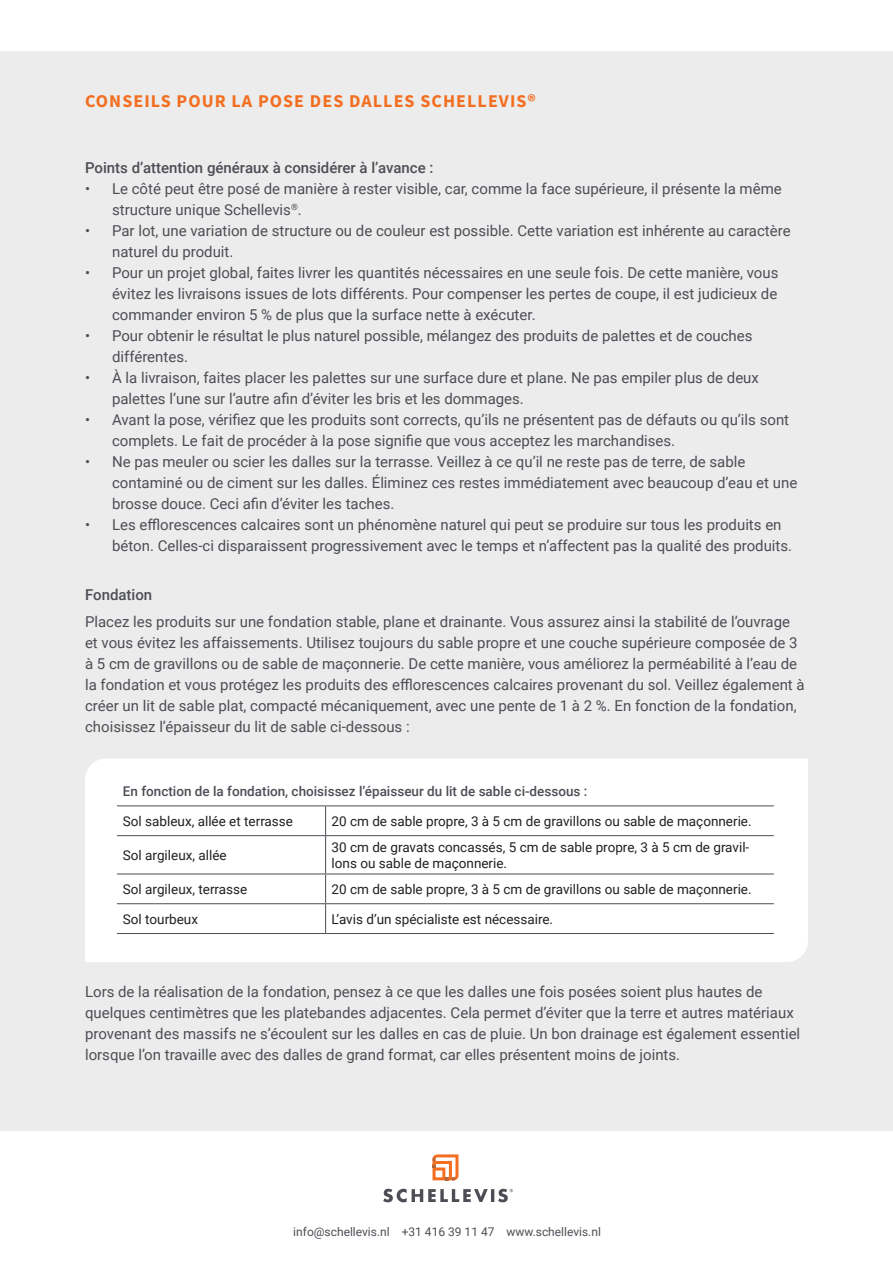
<style>
.page{position:relative;width:893px;height:1263px;background:#fff}
.page>*{position:absolute;margin:0;border:0;box-sizing:border-box;transform-origin:0 0}
.t1{font:700 18px "Source Sans Pro";letter-spacing:.06em;color:#f36e21}
.t2{font:15px/21px "Roboto";color:#4d4e55}
.t3{font:500 15px "Roboto";color:#4d4e55}
.t4{font:13.5px/16.2px "Roboto";color:#231f20}
.t5{font:500 13.5px "Roboto";color:#4d4e55}
.t6{font:12px "Roboto";color:#4d4e55}
</style>
<div class="page">
<div style="left:0;top:51px;width:893px;height:1079px;background:#ebeceb"></div>
<svg style="left:383px;top:1189px;width:130px;height:13px"></svg>
<svg style="left:432px;top:1154px;width:26px;height:27px"></svg>
<div style="left:85px;top:758px;width:723px;height:204px;background:#fff"></div>
<svg style="left:325px;top:806px;width:1px;height:29px"></svg>
<hr style="left:325px;top:836px;width:1px;height:37px;background:#4d4e55">
<svg style="left:325px;top:874px;width:1px;height:59px"></svg>
<hr style="left:117px;top:933px;width:209px;height:1px;background:#4d4e55">
<hr style="left:326px;top:933px;width:448px;height:1px;background:#4d4e55">
<hr style="left:117px;top:835px;width:209px;height:1px;background:#4d4e55">
<hr style="left:326px;top:835px;width:448px;height:1px;background:#4d4e55">
<hr style="left:117px;top:873px;width:209px;height:1px;background:#4d4e55">
<hr style="left:326px;top:873px;width:448px;height:1px;background:#4d4e55">
<hr style="left:117px;top:903px;width:209px;height:1px;background:#4d4e55">
<hr style="left:326px;top:903px;width:448px;height:1px;background:#4d4e55">
<hr style="left:117px;top:805px;width:209px;height:1px;background:#4d4e55">
<hr style="left:326px;top:805px;width:448px;height:1px;background:#4d4e55">
<p class="t1" style="left:85px;top:89px;width:452px">CONSEILS POUR LA POSE DES DALLES SCHELLEVIS®</p>
<p class="t3" style="left:85px;top:157px;width:350px">Points d’attention généraux à considérer à l’avance :</p>
<p class="t2" style="left:112px;top:177px;width:671px;text-indent:-27px">• Le côté peut être posé de manière à rester visible, car, comme la face supérieure, il présente la même structure unique Schellevis<sup>®</sup>.</p>
<p class="t2" style="left:112px;top:219px;width:680px;text-indent:-27px">• Par lot, une variation de structure ou de couleur est possible. Cette variation est inhérente au caractère naturel du produit.</p>
<p class="t2" style="left:112px;top:261px;width:668px;text-align:justify;text-indent:-27px">• Pour un projet global, faites livrer les quantités nécessaires en une seule fois. De cette manière, vous évitez les livraisons issues de lots différents. Pour compenser les pertes de coupe, il est judicieux de commander environ 5 % de plus que la surface nette à exécuter.</p>
<p class="t2" style="left:112px;top:324px;width:642px;text-indent:-27px">• Pour obtenir le résultat le plus naturel possible, mélangez des produits de palettes et de couches différentes.</p>
<p class="t2" style="left:112px;top:366px;width:648px;text-indent:-27px">• À la livraison, faites placer les palettes sur une surface dure et plane. Ne pas empiler plus de deux palettes l’une sur l’autre afin d’éviter les bris et les dommages.</p>
<p class="t2" style="left:112px;top:408px;width:679px;text-indent:-27px">• Avant la pose, vérifiez que les produits sont corrects, qu’ils ne présentent pas de défauts ou qu’ils sont complets. Le fait de procéder à la pose signifie que vous acceptez les marchandises.</p>
<p class="t2" style="left:112px;top:450px;width:687px;text-indent:-27px">• Ne pas meuler ou scier les dalles sur la terrasse. Veillez à ce qu’il ne reste pas de terre, de sable contaminé ou de ciment sur les dalles. Éliminez ces restes immédiatement avec beaucoup d’eau et une brosse douce. Ceci afin d’éviter les taches.</p>
<p class="t2" style="left:112px;top:513px;width:682px;text-indent:-27px">• Les efflorescences calcaires sont un phénomène naturel qui peut se produire sur tous les produits en béton. Celles-ci disparaissent progressivement avec le temps et n’affectent pas la qualité des produits.</p>
<p class="t3" style="left:85px;top:584px;width:69px">Fondation</p>
<p class="t2" style="left:85px;top:611px;width:721px">Placez les produits sur une fondation stable, plane et drainante. Vous assurez ainsi la stabilité de l’ouvrage et vous évitez les affaissements. Utilisez toujours du sable propre et une couche supérieure composée de 3 à 5 cm de gravillons ou de sable de maçonnerie. De cette manière, vous améliorez la perméabilité à l’eau de la fondation et vous protégez les produits des efflorescences calcaires provenant du sol. Veillez également à créer un lit de sable plat, compacté mécaniquement, avec une pente de 1 à 2 %. En fonction de la fondation, choisissez l’épaisseur du lit de sable ci-dessous :</p>
<p class="t5" style="left:123px;top:782px;width:466px">En fonction de la fondation, choisissez l’épaisseur du lit de sable ci-dessous :</p>
<p class="t4" style="left:123px;top:812px;width:172px">Sol sableux, allée et terrasse</p>
<p class="t4" style="left:332px;top:812px;width:422px">20 cm de sable propre, 3 à 5 cm de gravillons ou sable de maçonnerie.</p>
<p class="t4" style="left:123px;top:846px;width:105px">Sol argileux, allée</p>
<p class="t4" style="left:332px;top:838px;width:419px">30 cm de gravats concassés, 5 cm de sable propre, 3 à 5 cm de gravil&shy;lons ou sable de maçonnerie.</p>
<p class="t4" style="left:123px;top:880px;width:126px">Sol argileux, terrasse</p>
<p class="t4" style="left:332px;top:880px;width:422px">20 cm de sable propre, 3 à 5 cm de gravillons ou sable de maçonnerie.</p>
<p class="t4" style="left:123px;top:910px;width:77px">Sol tourbeux</p>
<p class="t4" style="left:332px;top:910px;width:223px">L’avis d’un spécialiste est nécessaire.</p>
<p class="t2" style="left:85px;top:981px;width:717px">Lors de la réalisation de la fondation, pensez à ce que les dalles une fois posées soient plus hautes de quelques centimètres que les platebandes adjacentes. Cela permet d’éviter que la terre et autres matériaux provenant des massifs ne s’écoulent sur les dalles en cas de pluie. Un bon drainage est également essentiel lorsque l’on travaille avec des dalles de grand format, car elles présentent moins de joints.</p>
<p class="t6" style="left:293px;top:1223px;width:309px">info@schellevis.nl +31 416 39 11 47 www.schellevis.nl</p>
</div>
